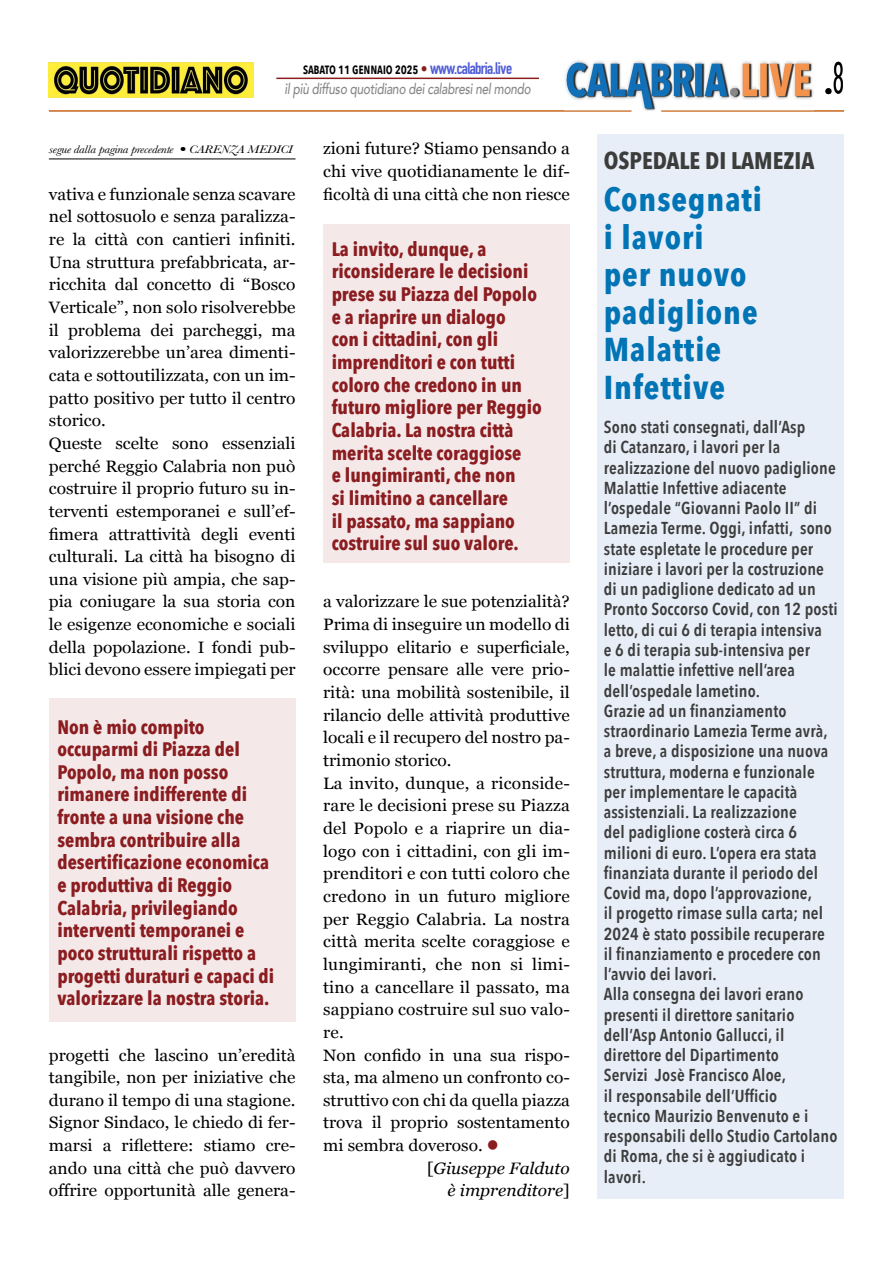
<style>
.page{position:relative;width:893px;height:1263px;background:#fff}
.page>*{position:absolute;margin:0;border:0;box-sizing:border-box;transform-origin:0 0}
.t1{font:700 33px/37.5px "Avenir Next Condensed";letter-spacing:.03em;color:#0074b5}
.t2{font:700 24px "Avenir Next Condensed";color:#3c3c3b}
.t3{font:700 19.5px/22.6px "Avenir Next Condensed";color:#8b1c1f}
.t4{font:600 17.25px/20.2px "Avenir Next Condensed";letter-spacing:.01em;color:#3c3c3b}
.t5{font:16.5px/22.6px "Georgia";color:#000;text-align:justify;scale:1.05 1}
.t6{font:italic 16.5px "Georgia";color:#000;scale:1.05 1}
.t7{font:16.5px "Avenir Next Condensed";color:#000}
.t8{font:italic 500 15px "Avenir";letter-spacing:-.02em;color:#878787;scale:.79 1}
.t9{font:600 15px "Avenir Next Condensed";letter-spacing:-.02em;color:#000;scale:.9 1}
.t10{font:italic 11.4px "Baskerville";letter-spacing:-.02em;color:#000;scale:1.18 1}
.s1{font-family:"Avenir";font-weight:500;color:#8b1c1f}
.s2{font-family:"DIN Condensed";font-weight:700;font-size:16.5px;color:#4f5cd6}
.s3{font-family:"Avenir";font-weight:500;font-style:normal}
.s4{color:#8b1c1f}
.s5{font-style:normal}
</style>
<div class="page">
<img style="left:565px;top:60px;width:249px;height:51px">
<img style="left:49px;top:63px;width:205px;height:34px">
<hr style="left:49px;top:111px;width:582px;height:1px;background:#c86419">
<hr style="left:661px;top:111px;width:183px;height:1px;background:#c86419">
<hr style="left:276px;top:78px;width:263px;height:1px;background:#8b1c1f">
<hr style="left:49px;top:159px;width:247px;height:1px;background:#000">
<div style="left:49px;top:698px;width:247px;height:323px;background:#f4e8e9"></div>
<div style="left:323px;top:224px;width:247px;height:338px;background:#f4e8e9"></div>
<div style="left:597px;top:135px;width:247px;height:1064px;background:#e8eef8"></div>
<p class="t9" style="left:303px;top:56px;width:234px">sabato 11 gennaio 2025 <span class="s1">•</span> <span class="s2">www.calabria.live</span></p>
<p class="t8" style="left:285px;top:80px;width:313px">il più diffuso quotidiano dei calabresi nel mondo</p>
<p class="t10" style="left:49px;top:142px;width:208px">segue dalla pagina precedente <span class="s3">•</span> CARENZA MEDICI</p>
<p class="t5" style="left:49px;top:182px;width:236px;text-align:left">vativa e funzionale senza scavare nel sottosuolo e senza paralizza&shy;re la città con cantieri infiniti.<br>Una struttura prefabbricata, ar&shy;ricchita dal concetto di “Bosco<br>Verticale”, non solo risolverebbe il problema dei parcheggi, ma valorizzerebbe un’area dimenti&shy;cata e sottoutilizzata, con un im&shy;patto positivo per tutto il centro storico.<br>Queste scelte sono essenziali perché Reggio Calabria non può costruire il proprio futuro su in&shy;terventi estemporanei e sull’ef&shy;fimera attrattività degli eventi culturali. La città ha bisogno di una visione più ampia, che sap&shy;pia coniugare la sua storia con le esigenze economiche e sociali della popolazione. I fondi pub&shy;blici devono essere impiegati per</p>
<p class="t3" style="left:57px;top:715px;width:218px">Non è mio compito occuparmi di Piazza del<br>Popolo, ma non posso rimanere indifferente di fronte a una visione che sembra contribuire alla desertificazione economica e produttiva di Reggio<br>Calabria, privilegiando interventi temporanei e poco strutturali rispetto a progetti duraturi e capaci di valorizzare la nostra storia.</p>
<p class="t5" style="left:49px;top:1043px;width:236px">progetti che lascino un’eredità tangibile, non per iniziative che durano il tempo di una stagione.<br>Signor Sindaco, le chiedo di fer&shy;marsi a riflettere: stiamo cre&shy;ando una città che può davvero offrire opportunità alle genera-</p>
<p class="t5" style="left:323px;top:137px;width:236px">zioni future? Stiamo pensando a chi vive quotidianamente le dif&shy;ficoltà di una città che non riesce</p>
<p class="t3" style="left:332px;top:237px;width:212px">La invito, dunque, a riconsiderare le decisioni prese su Piazza del Popolo e a riaprire un dialogo<br>con i cittadini, con gli imprenditori e con tutti coloro che credono in un futuro migliore per Reggio<br>Calabria. La nostra città merita scelte coraggiose<br>e lungimiranti, che non<br>si limitino a cancellare<br>il passato, ma sappiano costruire sul suo valore.</p>
<p class="t5" style="left:323px;top:590px;width:236px">a valorizzare le sue potenzialità?</p>
<p class="t5" style="left:323px;top:612px;width:236px">Prima di inseguire un modello di</p>
<p class="t5" style="left:323px;top:635px;width:236px">sviluppo elitario e superficiale,</p>
<p class="t5" style="left:323px;top:658px;width:236px">occorre pensare alle vere prio-</p>
<p class="t5" style="left:323px;top:680px;width:236px">rità: una mobilità sostenibile, il</p>
<p class="t5" style="left:323px;top:703px;width:236px">rilancio delle attività produttive</p>
<p class="t5" style="left:323px;top:726px;width:236px">locali e il recupero del nostro pa-</p>
<p class="t5" style="left:323px;top:748px;width:124px">trimonio storico.</p>
<p class="t5" style="left:323px;top:771px;width:236px">La invito, dunque, a riconside-</p>
<p class="t5" style="left:323px;top:794px;width:236px">rare le decisioni prese su Piazza</p>
<p class="t5" style="left:323px;top:816px;width:236px">del Popolo e a riaprire un dia-</p>
<p class="t5" style="left:323px;top:839px;width:236px">logo con i cittadini, con gli im-</p>
<p class="t5" style="left:323px;top:861px;width:236px">prenditori e con tutti coloro che</p>
<p class="t5" style="left:323px;top:884px;width:236px">credono in un futuro migliore</p>
<p class="t5" style="left:323px;top:907px;width:236px">per Reggio Calabria. La nostra</p>
<p class="t5" style="left:323px;top:929px;width:236px">città merita scelte coraggiose e</p>
<p class="t5" style="left:323px;top:952px;width:236px">lungimiranti, che non si limi-</p>
<p class="t5" style="left:323px;top:975px;width:236px">tino a cancellare il passato, ma</p>
<p class="t5" style="left:323px;top:997px;width:236px">sappiano costruire sul suo valo-</p>
<p class="t5" style="left:323px;top:1020px;width:21px">re.</p>
<p class="t5" style="left:323px;top:1043px;width:236px">Non confido in una sua rispo-</p>
<p class="t5" style="left:323px;top:1065px;width:236px">sta, ma almeno un confronto co-</p>
<p class="t5" style="left:323px;top:1088px;width:236px">struttivo con chi da quella piazza</p>
<p class="t5" style="left:323px;top:1111px;width:236px">trova il proprio sostentamento</p>
<p class="t5" style="left:323px;top:1133px;width:169px">mi sembra doveroso. <span class="s4">●</span></p>
<p class="t6" style="left:427px;top:1156px;width:137px"><span class="s5">[</span>Giuseppe Falduto</p>
<p class="t6" style="left:448px;top:1179px;width:118px">è imprenditore<span class="s5">]</span></p>
<p class="t7" style="left:824px;top:78px;width:21px">•<sup>8</sup></p>
<h2 class="t2" style="left:604px;top:146px;width:212px">OSPEDALE DI LAMEZIA</h2>
<h1 class="t1" style="left:604px;top:181px;width:160px">Consegnati i lavori<br>per nuovo padiglione<br>Malattie<br>Infettive</h1>
<p class="t4" style="left:604px;top:417px;width:235px">Sono stati consegnati, dall’Asp<br>di Catanzaro, i lavori per la realizzazione del nuovo padiglione<br>Malattie Infettive adiacente l’ospedale “Giovanni Paolo II” di<br>Lamezia Terme. Oggi, infatti, sono state espletate le procedure per iniziare i lavori per la costruzione di un padiglione dedicato ad un<br>Pronto Soccorso Covid, con 12 posti letto, di cui 6 di terapia intensiva<br>e 6 di terapia sub-intensiva per<br>le malattie infettive nell’area dell’ospedale lametino.<br>Grazie ad un finanziamento straordinario Lamezia Terme avrà, a breve, a disposizione una nuova struttura, moderna e funzionale per implementare le capacità assistenziali. La realizzazione<br>del padiglione costerà circa 6 milioni di euro. L’opera era stata finanziata durante il periodo del<br>Covid ma, dopo l’approvazione,<br>il progetto rimase sulla carta; nel<br>2024 è stato possibile recuperare il finanziamento e procedere con l’avvio dei lavori.<br>Alla consegna dei lavori erano presenti il direttore sanitario dell’Asp Antonio Gallucci, il direttore del Dipartimento<br>Servizi Josè Francisco Aloe,<br>il responsabile dell’Ufficio<br>tecnico Maurizio Benvenuto e i responsabili dello Studio Cartolano di Roma, che si è aggiudicato i lavori.</p>
</div>
